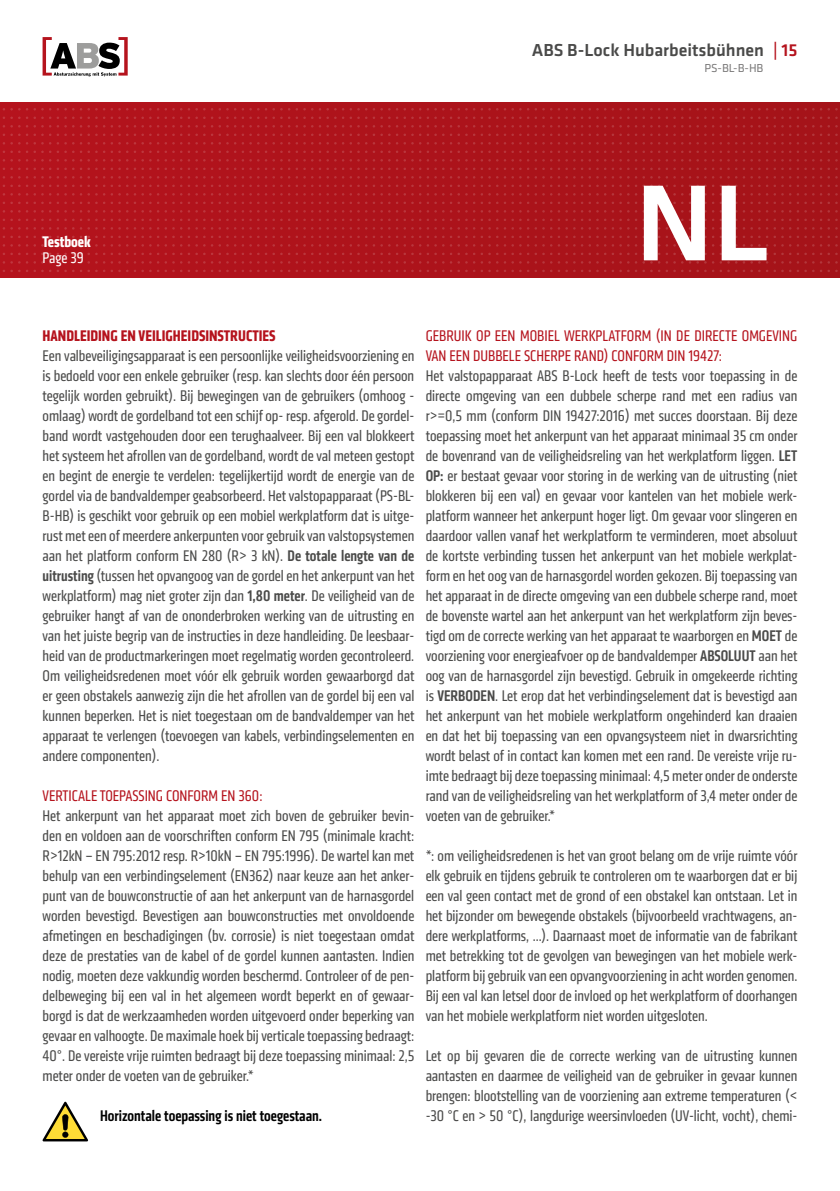
<style>
.page{position:relative;width:840px;height:1191px;background:#fff}
.page>*{position:absolute;margin:0;border:0;box-sizing:border-box;transform-origin:0 0}
.t1{font:500 112px "Klavika Basic";color:#fff}
.t2{font:500 18px "Klavika Basic";color:#4a4a49}
.t3{font:16px/20px "Klavika Condensed";color:#4a4a49;text-align:justify}
.t4{font:16px/20px "Klavika Condensed";color:#b5131d}
.t5{font:500 16px "Klavika Condensed";color:#000}
.t6{font:700 16px "Klavika Condensed";color:#b5131d}
.t7{font:700 16px "Klavika Condensed";color:#fff}
.t8{font:16px "Klavika Condensed";color:#fff}
.t9{font:12px "Klavika Basic";color:#7c7b7b}
.s1{color:#b5131d}
.s2{font-weight:500}
</style>
<div class="page">
<svg style="left:42px;top:1101px;width:46px;height:40px"></svg>
<svg style="left:43px;top:37px;width:85px;height:39px"></svg>
<div style="left:0;top:102px;width:839px;height:175px;background:#ad131b"></div>
<svg style="left:3px;top:102px;width:837px;height:8px"></svg>
<svg style="left:3px;top:116px;width:837px;height:3px"></svg>
<svg style="left:3px;top:125px;width:837px;height:3px"></svg>
<svg style="left:3px;top:134px;width:837px;height:2px"></svg>
<svg style="left:3px;top:142px;width:837px;height:3px"></svg>
<svg style="left:3px;top:151px;width:837px;height:2px"></svg>
<svg style="left:3px;top:159px;width:837px;height:3px"></svg>
<svg style="left:3px;top:168px;width:837px;height:2px"></svg>
<svg style="left:3px;top:176px;width:837px;height:3px"></svg>
<svg style="left:3px;top:185px;width:837px;height:2px"></svg>
<svg style="left:3px;top:193px;width:837px;height:3px"></svg>
<svg style="left:3px;top:202px;width:837px;height:2px"></svg>
<svg style="left:2px;top:210px;width:838px;height:3px"></svg>
<svg style="left:3px;top:219px;width:837px;height:2px"></svg>
<svg style="left:2px;top:227px;width:838px;height:3px"></svg>
<svg style="left:3px;top:236px;width:837px;height:2px"></svg>
<svg style="left:2px;top:244px;width:838px;height:3px"></svg>
<svg style="left:3px;top:253px;width:837px;height:2px"></svg>
<svg style="left:2px;top:261px;width:838px;height:3px"></svg>
<svg style="left:3px;top:270px;width:837px;height:2px"></svg>
<p class="t2" style="left:531px;top:38px;width:267px">ABS B-Lock Hubarbeitsbühnen <span class="s1">| 15</span></p>
<p class="t9" style="left:704px;top:60px;width:61px">PS-BL-B-HB</p>
<p class="t7" style="left:43px;top:231px;width:50px">Testboek</p>
<p class="t8" style="left:43px;top:248px;width:43px">Page 39</p>
<h1 class="t1" style="left:635px;top:147px;width:136px">NL</h1>
<p class="t6" style="left:43px;top:325px;width:234px">HANDLEIDING EN VEILIGHEIDSINSTRUCTIES</p>
<p class="t3" style="left:43px;top:346px;width:373px">Een valbeveiligingsapparaat is een persoonlijke veiligheidsvoorziening en is bedoeld voor een enkele gebruiker (resp. kan slechts door één persoon tegelijk worden gebruikt). Bij bewegingen van de gebruikers (omhoog - omlaag) wordt de gordelband tot een schijf op- resp. afgerold. De gordel&shy;band wordt vastgehouden door een terughaalveer. Bij een val blokkeert het systeem het afrollen van de gordelband, wordt de val meteen gestopt en begint de energie te verdelen: tegelijkertijd wordt de energie van de gordel via de bandvaldemper geabsorbeerd. Het valstopapparaat (PS-BL-B-HB) is geschikt voor gebruik op een mobiel werkplatform dat is uitge&shy;rust met een of meerdere ankerpunten voor gebruik van valstopsystemen aan het platform conform EN 280 (R&gt; 3 kN). <span class="s2">De totale lengte van de uitrusting</span> (tussen het opvangoog van de gordel en het ankerpunt van het werkplatform) mag niet groter zijn dan <span class="s2">1,80 meter</span>. De veiligheid van de gebruiker hangt af van de ononderbroken werking van de uitrusting en van het juiste begrip van de instructies in deze handleiding. De leesbaar&shy;heid van de productmarkeringen moet regelmatig worden gecontroleerd.<br>Om veiligheidsredenen moet vóór elk gebruik worden gewaarborgd dat er geen obstakels aanwezig zijn die het afrollen van de gordel bij een val kunnen beperken. Het is niet toegestaan om de bandvaldemper van het apparaat te verlengen (toevoegen van kabels, verbindingselementen en andere componenten).</p>
<p class="t4" style="left:43px;top:786px;width:221px">VERTICALE TOEPASSING CONFORM EN 360:</p>
<p class="t3" style="left:43px;top:806px;width:373px">Het ankerpunt van het apparaat moet zich boven de gebruiker bevin&shy;den en voldoen aan de voorschriften conform EN 795 (minimale kracht:<br>R&gt;12kN – EN 795:2012 resp. R&gt;10kN – EN 795:1996). De wartel kan met behulp van een verbindingselement (EN362) naar keuze aan het anker&shy;punt van de bouwconstructie of aan het ankerpunt van de harnasgordel worden bevestigd. Bevestigen aan bouwconstructies met onvoldoende afmetingen en beschadigingen (bv. corrosie) is niet toegestaan omdat deze de prestaties van de kabel of de gordel kunnen aantasten. Indien nodig, moeten deze vakkundig worden beschermd. Controleer of de pen&shy;delbeweging bij een val in het algemeen wordt beperkt en of gewaar&shy;borgd is dat de werkzaamheden worden uitgevoerd onder beperking van gevaar en valhoogte. De maximale hoek bij verticale toepassing bedraagt:<br>40°. De vereiste vrije ruimten bedraagt bij deze toepassing minimaal: 2,5 meter onder de voeten van de gebruiker.*</p>
<p class="t5" style="left:100px;top:1106px;width:223px">Horizontale toepassing is niet toegestaan.</p>
<p class="t4" style="left:425px;top:326px;width:373px">GEBRUIK OP EEN MOBIEL WERKPLATFORM (IN DE DIRECTE OMGEVING<br>VAN EEN DUBBELE SCHERPE RAND) CONFORM DIN 19427:</p>
<p class="t3" style="left:425px;top:366px;width:373px">Het valstopapparaat ABS B-Lock heeft de tests voor toepassing in de directe omgeving van een dubbele scherpe rand met een radius van r&gt;=0,5 mm (conform DIN 19427:2016) met succes doorstaan. Bij deze toepassing moet het ankerpunt van het apparaat minimaal 35 cm onder de bovenrand van de veiligheidsreling van het werkplatform liggen. <span class="s2">LET OP:</span> er bestaat gevaar voor storing in de werking van de uitrusting (niet blokkeren bij een val) en gevaar voor kantelen van het mobiele werk&shy;platform wanneer het ankerpunt hoger ligt. Om gevaar voor slingeren en daardoor vallen vanaf het werkplatform te verminderen, moet absoluut de kortste verbinding tussen het ankerpunt van het mobiele werkplat&shy;form en het oog van de harnasgordel worden gekozen. Bij toepassing van het apparaat in de directe omgeving van een dubbele scherpe rand, moet de bovenste wartel aan het ankerpunt van het werkplatform zijn beves&shy;tigd om de correcte werking van het apparaat te waarborgen en <span class="s2">MOET</span> de voorziening voor energieafvoer op de bandvaldemper <span class="s2">ABSOLUUT</span> aan het oog van de harnasgordel zijn bevestigd. Gebruik in omgekeerde richting is <span class="s2">VERBODEN</span>. Let erop dat het verbindingselement dat is bevestigd aan het ankerpunt van het mobiele werkplatform ongehinderd kan draaien en dat het bij toepassing van een opvangsysteem niet in dwarsrichting wordt belast of in contact kan komen met een rand. De vereiste vrije ru&shy;imte bedraagt bij deze toepassing minimaal: 4,5 meter onder de onderste rand van de veiligheidsreling van het werkplatform of 3,4 meter onder de voeten van de gebruiker.*</p>
<p class="t3" style="left:425px;top:846px;width:373px">*: om veiligheidsredenen is het van groot belang om de vrije ruimte vóór elk gebruik en tijdens gebruik te controleren om te waarborgen dat er bij een val geen contact met de grond of een obstakel kan ontstaan. Let in het bijzonder om bewegende obstakels (bijvoorbeeld vrachtwagens, an&shy;dere werkplatforms, ...). Daarnaast moet de informatie van de fabrikant met betrekking tot de gevolgen van bewegingen van het mobiele werk&shy;platform bij gebruik van een opvangvoorziening in acht worden genomen.<br>Bij een val kan letsel door de invloed op het werkplatform of doorhangen van het mobiele werkplatform niet worden uitgesloten.</p>
<p class="t3" style="left:425px;top:1046px;width:373px">Let op bij gevaren die de correcte werking van de uitrusting kunnen aantasten en daarmee de veiligheid van de gebruiker in gevaar kunnen brengen: blootstelling van de voorziening aan extreme temperaturen (&lt; -30 °C en &gt; 50 °C), langdurige weersinvloeden (UV-licht, vocht), chemi-</p>
</div>
